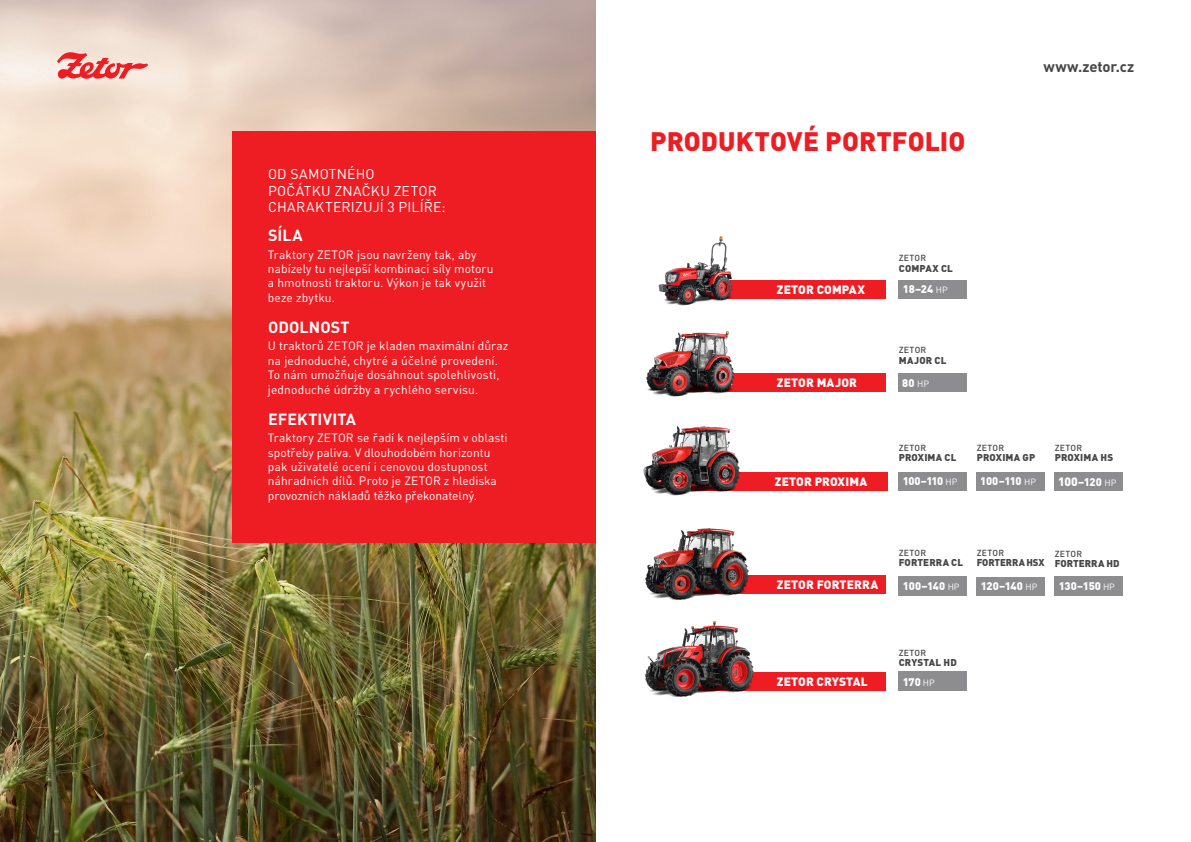
<style>
.page{position:relative;width:1191px;height:842px;background:#fff}
.page>*{position:absolute;margin:0;border:0;box-sizing:border-box;transform-origin:0 0}
.t1{font:900 26.4px "DIN Pro";letter-spacing:.005em;color:#ee1d23}
.t2{font:700 16px "DIN Pro";letter-spacing:.01em;color:#fff}
.t3{font:700 15px "DIN Pro";letter-spacing:-.01em;color:#484648}
.t4{font:14px/16.8px "DIN Pro";letter-spacing:.015em;color:#fff}
.t5{font:12px/14.4px "DIN Pro";letter-spacing:.005em;color:#fff}
.t6{font:900 12px "DIN Pro";letter-spacing:.01em;color:#fff}
.t7{font:900 11px "DIN Pro";letter-spacing:-.03em;color:#fff}
.t8{font:900 9.8px "DIN Pro";letter-spacing:.015em;color:#484648}
.t9{font:900 9.8px "DIN Pro";letter-spacing:-.01em;color:#484648}
.t10{font:500 8.7px "DIN Pro";letter-spacing:.025em;color:#484648}
.s1{font-weight:400;font-size:9px}
.s2{font-size:12px}
</style>
<div class="page">
<img style="left:0;top:0;width:595px;height:842px">
<div style="left:231px;top:132px;width:364px;height:411px;background:#ee1d23"></div>
<svg style="left:57px;top:52px;width:91px;height:27px;background:#f2938f"></svg>
<div style="left:678px;top:373px;width:208px;height:19px;background:#ee1d23"></div>
<div style="left:898px;top:373px;width:68px;height:18px;background:#8d8d8f"></div>
<div style="left:709px;top:279px;width:177px;height:19px;background:#ee1d23"></div>
<div style="left:898px;top:279px;width:68px;height:19px;background:#8d8d8f"></div>
<div style="left:698px;top:672px;width:188px;height:19px;background:#ee1d23"></div>
<div style="left:898px;top:672px;width:68px;height:19px;background:#8d8d8f"></div>
<div style="left:682px;top:575px;width:204px;height:19px;background:#ee1d23"></div>
<div style="left:898px;top:577px;width:68px;height:19px;background:#8d8d8f"></div>
<div style="left:976px;top:577px;width:68px;height:19px;background:#8d8d8f"></div>
<div style="left:1054px;top:577px;width:68px;height:19px;background:#8d8d8f"></div>
<div style="left:691px;top:472px;width:196px;height:19px;background:#ee1d23"></div>
<div style="left:898px;top:472px;width:68px;height:19px;background:#8d8d8f"></div>
<div style="left:976px;top:472px;width:68px;height:19px;background:#8d8d8f"></div>
<div style="left:1054px;top:472px;width:68px;height:19px;background:#8d8d8f"></div>
<img style="left:646px;top:332px;width:89px;height:65px">
<img style="left:643px;top:426px;width:97px;height:70px">
<img style="left:645px;top:528px;width:104px;height:72px">
<img style="left:645px;top:621px;width:109px;height:76px">
<img style="left:658px;top:236px;width:88px;height:70px">
<p class="t4" style="left:268px;top:165px;width:179px">OD SAMOTNÉHO<br>POČÁTKU ZNAČKU ZETOR<br>CHARAKTERIZUJÍ 3 PILÍŘE:</p>
<p class="t2" style="left:268px;top:225px;width:36px">SÍLA</p>
<p class="t5" style="left:268px;top:246px;width:227px">Traktory ZETOR jsou navrženy tak, aby nabízely tu nejlepší kombinaci síly motoru a hmotnosti traktoru. Výkon je tak využit beze zbytku.</p>
<p class="t2" style="left:268px;top:316px;width:83px">ODOLNOST</p>
<p class="t5" style="left:268px;top:338px;width:242px">U traktorů ZETOR je kladen maximální důraz na jednoduché, chytré a účelné provedení.<br>To nám umožňuje dosáhnout spolehlivosti, jednoduché údržby a rychlého servisu.</p>
<p class="t2" style="left:268px;top:408px;width:90px">EFEKTIVITA</p>
<p class="t5" style="left:268px;top:430px;width:241px">Traktory ZETOR se řadí k nejlepším v oblasti spotřeby paliva. V dlouhodobém horizontu pak uživatelé ocení i cenovou dostupnost náhradních dílů. Proto je ZETOR z hlediska provozních nákladů těžko překonatelný.</p>
<p class="t1" style="left:650px;top:124px;width:316px">PRODUKTOVÉ PORTFOLIO</p>
<p class="t3" style="left:1043px;top:56px;width:92px">www.zetor.cz</p>
<p class="t10" style="left:898px;top:252px;width:29px">ZETOR</p>
<p class="t8" style="left:898px;top:261px;width:56px">COMPAX CL</p>
<p class="t6" style="left:777px;top:281px;width:90px">ZETOR COMPAX</p>
<p class="t7" style="left:903px;top:282px;width:46px">18–24 <span class="s1">HP</span></p>
<p class="t10" style="left:899px;top:344px;width:29px">ZETOR</p>
<p class="t8" style="left:899px;top:353px;width:49px">MAJOR CL</p>
<p class="t6" style="left:777px;top:374px;width:82px">ZETOR MAJOR</p>
<p class="t7" style="left:902px;top:375px;width:28px">80 <span class="s1">HP</span></p>
<p class="t10" style="left:898px;top:442px;width:29px">ZETOR</p>
<p class="t8" style="left:898px;top:451px;width:59px">PROXIMA CL</p>
<p class="t10" style="left:976px;top:442px;width:29px">ZETOR</p>
<p class="t8" style="left:976px;top:451px;width:60px">PROXIMA GP</p>
<p class="t10" style="left:1054px;top:442px;width:29px">ZETOR</p>
<p class="t8" style="left:1054px;top:451px;width:60px">PROXIMA HS</p>
<p class="t6" style="left:775px;top:473px;width:94px">ZETOR PROXIMA</p>
<p class="t7" style="left:903px;top:473px;width:56px">100–110 <span class="s1">HP</span></p>
<p class="t7" style="left:980px;top:474px;width:57px">100–110 <span class="s1">HP</span></p>
<p class="t7" style="left:1058px;top:474px;width:60px"><span class="s2">100</span>–120 <span class="s1">HP</span></p>
<p class="t10" style="left:898px;top:547px;width:29px">ZETOR</p>
<p class="t8" style="left:898px;top:556px;width:66px">FORTERRA CL</p>
<p class="t10" style="left:976px;top:547px;width:29px">ZETOR</p>
<p class="t9" style="left:976px;top:556px;width:69px">FORTERRA HSX</p>
<p class="t10" style="left:1054px;top:548px;width:29px">ZETOR</p>
<p class="t8" style="left:1054px;top:557px;width:66px">FORTERRA HD</p>
<p class="t6" style="left:777px;top:577px;width:103px">ZETOR FORTERRA</p>
<p class="t7" style="left:903px;top:579px;width:58px">100–140 <span class="s1">HP</span></p>
<p class="t7" style="left:981px;top:579px;width:58px">120–140 <span class="s1">HP</span></p>
<p class="t7" style="left:1059px;top:579px;width:58px">130–150 <span class="s1">HP</span></p>
<p class="t10" style="left:898px;top:647px;width:29px">ZETOR</p>
<p class="t8" style="left:898px;top:656px;width:60px">CRYSTAL HD</p>
<p class="t6" style="left:777px;top:673px;width:92px">ZETOR CRYSTAL</p>
<p class="t7" style="left:903px;top:674px;width:33px">170 <span class="s1">HP</span></p>
</div>
